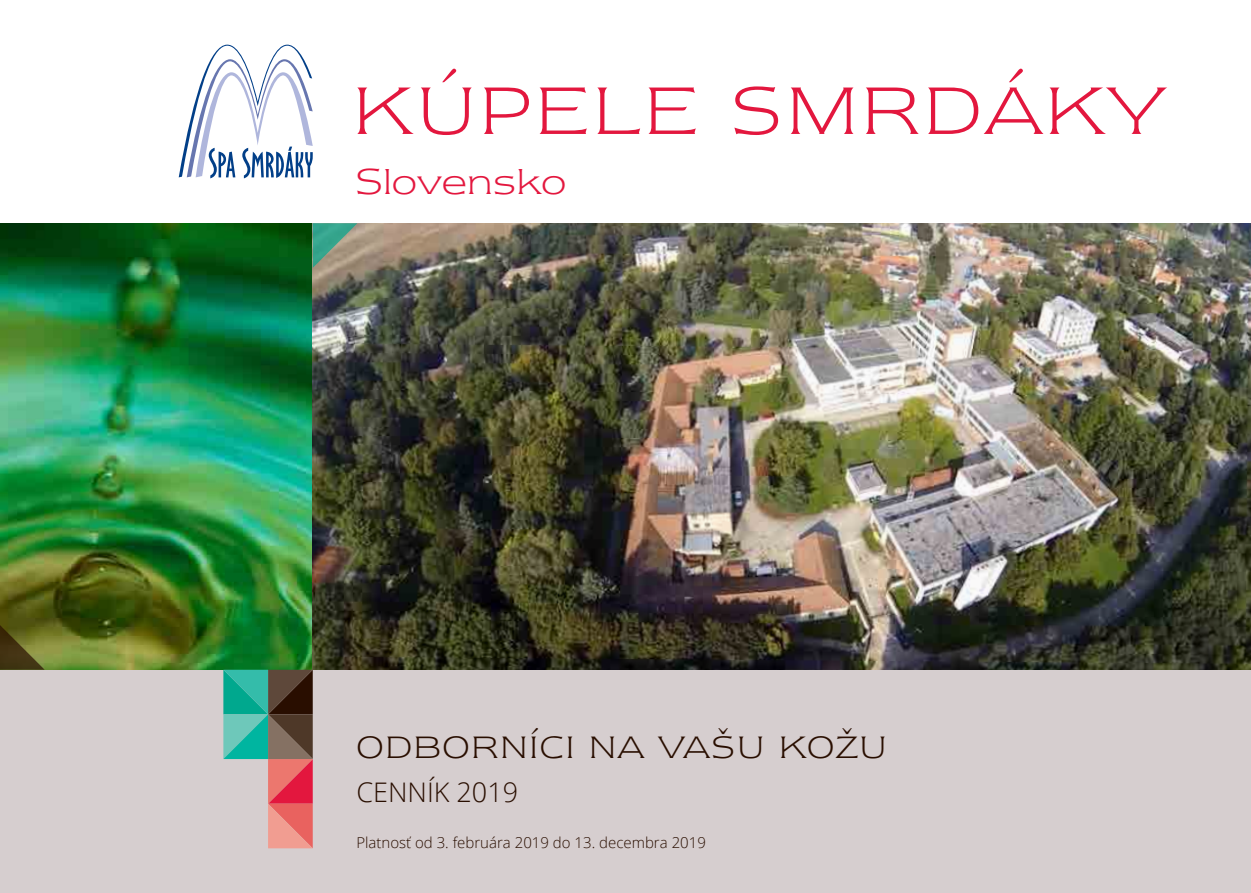
<style>
.page{position:relative;width:1251px;height:893px;background:#fff}
.page>*{position:absolute;margin:0;border:0;box-sizing:border-box;transform-origin:0 0}
.t1{font:300 78px "Newtext";letter-spacing:.05em;color:#e3173e}
.t2{font:300 42px "Newtext";color:#e3173e}
.t3{font:300 36px "Newtext";letter-spacing:.05em;color:#290e00}
.t4{font:300 27px "Open Sans";color:#290e00}
.t5{font:300 15px "Open Sans";color:#290e00}
</style>
<div class="page">
<div style="left:0;top:670px;width:1250px;height:223px;background:#d6cecf"></div>
<img style="left:0;top:223px;width:313px;height:447px">
<svg style="left:223px;top:670px;width:90px;height:178px"></svg>
<svg style="left:179px;top:44px;width:134px;height:134px"></svg>
<img style="left:313px;top:223px;width:937px;height:447px">
<svg style="left:0;top:605px;width:45px;height:65px;background:#575419"></svg>
<svg style="left:313px;top:223px;width:44px;height:45px;background:#709e88"></svg>
<h1 class="t1" style="left:353px;top:67px;width:812px">KÚPELE SMRDÁKY</h1>
<h2 class="t2" style="left:355px;top:158px;width:213px">Slovensko</h2>
<h3 class="t3" style="left:356px;top:727px;width:532px">ODBORNÍCI NA VAŠU KOŽU</h3>
<h3 class="t4" style="left:356px;top:774px;width:163px">CENNÍK 2019</h3>
<p class="t5" style="left:356px;top:833px;width:351px">Platnosť od 3. februára 2019 do 13. decembra 2019</p>
</div>
